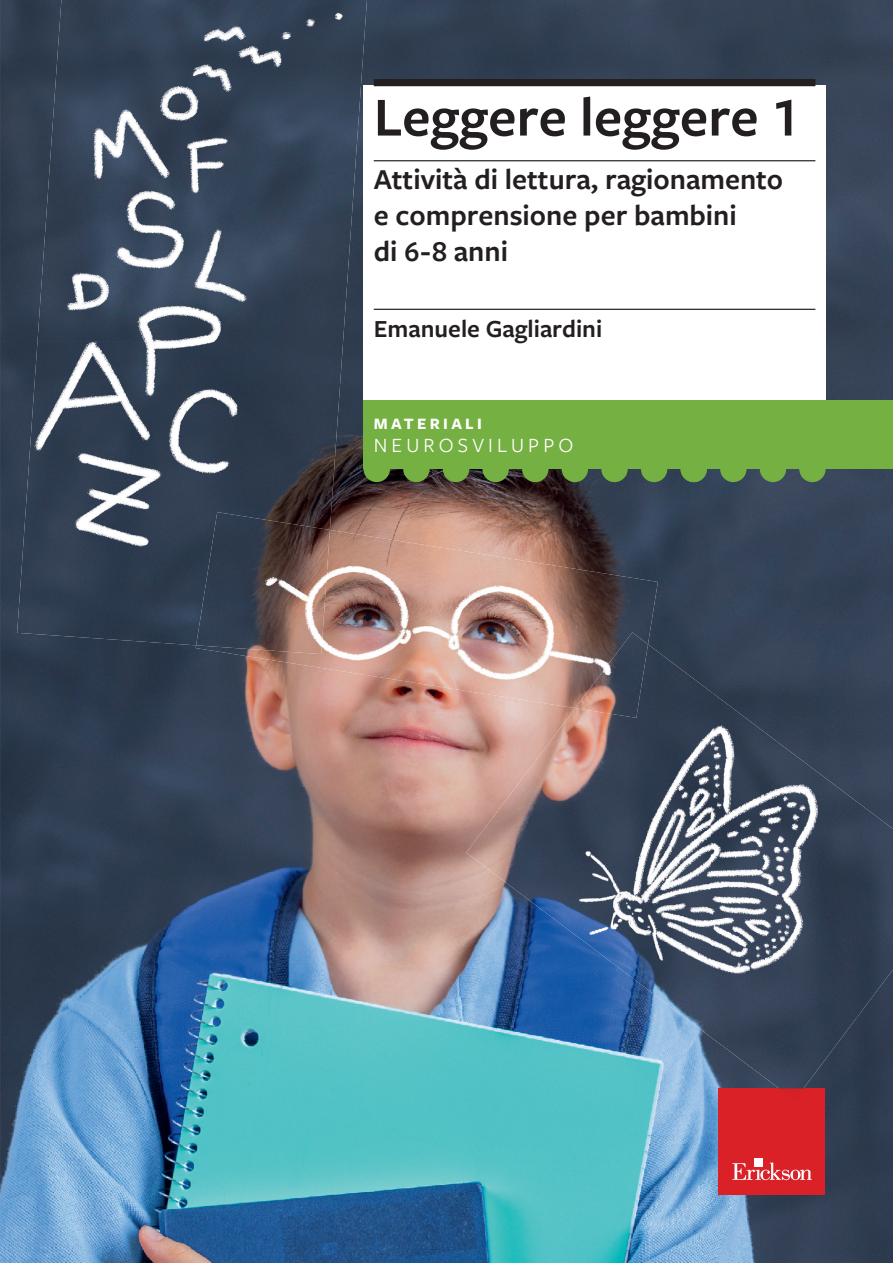
<style>
.page{position:relative;width:893px;height:1263px;background:#fff}
.page>*{position:absolute;margin:0;border:0;box-sizing:border-box;transform-origin:0 0}
.t1{font:600 57px "Freight Sans Pro";color:#231f20}
.t2{font:600 30px/36px "Freight Sans Pro";color:#231f20}
.t3{font:600 25.5px "Freight Sans Pro";color:#231f20}
.t4{font:21px "Freight Sans Pro";letter-spacing:.2em;color:#fff}
.t5{font:700 16.5px "Freight Sans Pro";letter-spacing:.2em;color:#fff}
</style>
<div class="page">
<img style="left:0;top:0;width:893px;height:1263px">
<div style="left:719px;top:1088px;width:106px;height:107px;background:#da2128"></div>
<svg style="left:732px;top:1162px;width:80px;height:18px"></svg>
<div style="left:754px;top:1158px;width:8px;height:9px;background:#fff"></div>
<img style="left:17px;top:341px;width:200px;height:304px">
<img style="left:217px;top:139px;width:140px;height:391px">
<img style="left:37px;top:37px;width:181px;height:305px">
<img style="left:217px;top:0;width:150px;height:139px">
<img style="left:59px;top:0;width:159px;height:38px">
<img style="left:710px;top:743px;width:147px;height:345px">
<img style="left:612px;top:644px;width:99px;height:393px">
<img style="left:856px;top:801px;width:37px;height:217px">
<img style="left:564px;top:708px;width:49px;height:255px">
<img style="left:515px;top:722px;width:49px;height:205px">
<img style="left:466px;top:787px;width:49px;height:103px">
<img style="left:710px;top:693px;width:70px;height:50px">
<svg style="left:710px;top:691px;width:4px;height:3px"></svg>
<img style="left:779px;top:1088px;width:24px;height:1px">
<div style="left:364px;top:86px;width:462px;height:315px;background:#fff"></div>
<div style="left:374px;top:79px;width:441px;height:7px;background:#231f20"></div>
<hr style="left:374px;top:160px;width:441px;height:1px;background:#231f20">
<hr style="left:374px;top:309px;width:441px;height:1px;background:#231f20">
<div style="left:364px;top:401px;width:529px;height:68px;background:#75b042"></div>
<svg style="left:641px;top:469px;width:26px;height:13px"></svg>
<svg style="left:601px;top:469px;width:27px;height:13px"></svg>
<svg style="left:562px;top:469px;width:26px;height:13px"></svg>
<svg style="left:522px;top:469px;width:26px;height:13px"></svg>
<svg style="left:482px;top:469px;width:27px;height:13px"></svg>
<svg style="left:443px;top:469px;width:26px;height:13px"></svg>
<svg style="left:403px;top:469px;width:27px;height:13px"></svg>
<svg style="left:364px;top:469px;width:26px;height:13px"></svg>
<svg style="left:760px;top:469px;width:26px;height:13px"></svg>
<svg style="left:720px;top:469px;width:26px;height:13px"></svg>
<svg style="left:680px;top:469px;width:27px;height:13px"></svg>
<svg style="left:799px;top:469px;width:27px;height:13px"></svg>
<img style="left:247px;top:620px;width:405px;height:88px">
<img style="left:196px;top:654px;width:51px;height:2px">
<img style="left:330px;top:530px;width:328px;height:90px">
<img style="left:196px;top:512px;width:134px;height:142px">
<img style="left:575px;top:632px;width:73px;height:86px">
<h1 class="t1" style="left:374px;top:78px;width:428px">Leggere leggere 1</h1>
<p class="t2" style="left:374px;top:160px;width:411px">Attività di lettura, ragionamento e comprensione per bambini<br>di 6-8 anni</p>
<p class="t3" style="left:374px;top:311px;width:230px">Emanuele Gagliardini</p>
<p class="t5" style="left:374px;top:413px;width:110px">MATERIALI</p>
<p class="t4" style="left:374px;top:431px;width:201px">NEUROSVILUPPO</p>
</div>
